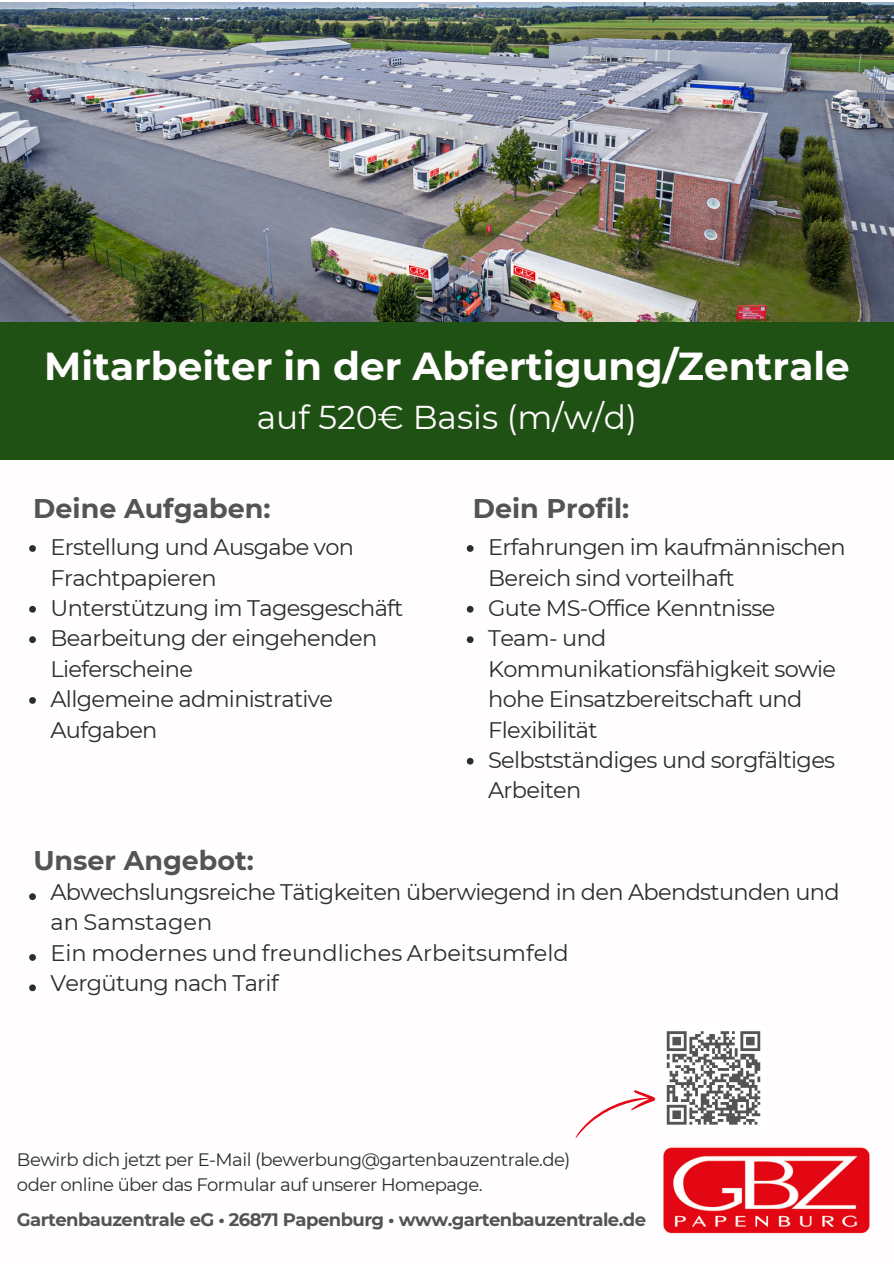
<style>
.page{position:relative;width:894px;height:1264px;background:#fff}
.page>*{position:absolute;margin:0;border:0;box-sizing:border-box;transform-origin:0 0}
.t1{font:700 39px "Montserrat";color:#fffdfd}
.t2{font:33px "Montserrat";color:#fffdfd}
.t3{font:700 27px "Montserrat";color:#545454}
.t4{font:22.5px/30.3px "Montserrat";letter-spacing:-.03em;color:#292f2a}
.t5{font:18px "Montserrat";letter-spacing:-.03em;color:#292f2a}
.t6{font:700 18px "Montserrat";letter-spacing:-.03em;color:#545454}
</style>
<div class="page">
<img style="left:0;top:2px;width:893px;height:320px">
<img style="left:663px;top:1146px;width:207px;height:88px">
<div style="left:0;top:322px;width:893px;height:138px;background:#1f5014"></div>
<svg style="left:666px;top:1031px;width:95px;height:94px"></svg>
<svg style="left:575px;top:1090px;width:81px;height:48px"></svg>
<svg style="left:29px;top:545px;width:7px;height:7px"></svg>
<svg style="left:29px;top:606px;width:7px;height:6px"></svg>
<svg style="left:29px;top:636px;width:7px;height:7px"></svg>
<svg style="left:29px;top:697px;width:7px;height:6px"></svg>
<svg style="left:466px;top:545px;width:7px;height:7px"></svg>
<svg style="left:466px;top:606px;width:7px;height:6px"></svg>
<svg style="left:466px;top:636px;width:7px;height:7px"></svg>
<svg style="left:466px;top:757px;width:7px;height:7px"></svg>
<svg style="left:29px;top:893px;width:7px;height:7px"></svg>
<svg style="left:29px;top:954px;width:7px;height:6px"></svg>
<svg style="left:29px;top:984px;width:7px;height:7px"></svg>
<h2 class="t1" style="left:44px;top:342px;width:806px">Mitarbeiter in der Abfertigung/Zentrale</h2>
<h2 class="t2" style="left:257px;top:397px;width:381px">auf 520€ Basis (m/w/d)</h2>
<p class="t3" style="left:33px;top:492px;width:239px">Deine Aufgaben:</p>
<p class="t4" style="left:50px;top:532px;width:305px">Erstellung und Ausgabe von<br>Frachtpapieren</p>
<p class="t4" style="left:50px;top:593px;width:354px">Unterstützung im Tagesgeschäft</p>
<p class="t4" style="left:50px;top:623px;width:328px">Bearbeitung der eingehenden<br>Lieferscheine</p>
<h2 class="t4" style="left:50px;top:684px;width:284px">Allgemeine administrative<br>Aufgaben</h2>
<p class="t3" style="left:472px;top:492px;width:158px">Dein Profil:</p>
<p class="t4" style="left:488px;top:532px;width:359px">Erfahrungen im kaufmännischen<br>Bereich sind vorteilhaft</p>
<p class="t4" style="left:488px;top:593px;width:289px">Gute MS-Office Kenntnisse</p>
<p class="t4" style="left:488px;top:623px;width:349px">Team- und<br>Kommunikationsfähigkeit sowie hohe Einsatzbereitschaft und<br>Flexibilität</p>
<h2 class="t4" style="left:488px;top:744px;width:348px">Selbstständiges und sorgfältiges<br>Arbeiten</h2>
<p class="t3" style="left:33px;top:844px;width:222px">Unser Angebot:</p>
<p class="t4" style="left:50px;top:876px;width:790px">Abwechslungsreiche Tätigkeiten überwiegend in den Abendstunden und an Samstagen<br>Ein modernes und freundliches Arbeitsumfeld<br>Vergütung nach Tarif</p>
<p class="t5" style="left:17px;top:1148px;width:554px">Bewirb dich jetzt per E-Mail (bewerbung@gartenbauzentrale.de)</p>
<p class="t5" style="left:17px;top:1173px;width:467px">oder online über das Formular auf unserer Homepage.</p>
<p class="t6" style="left:17px;top:1208px;width:630px">Gartenbauzentrale eG • 26871 Papenburg • www.gartenbauzentrale.de</p>
</div>
